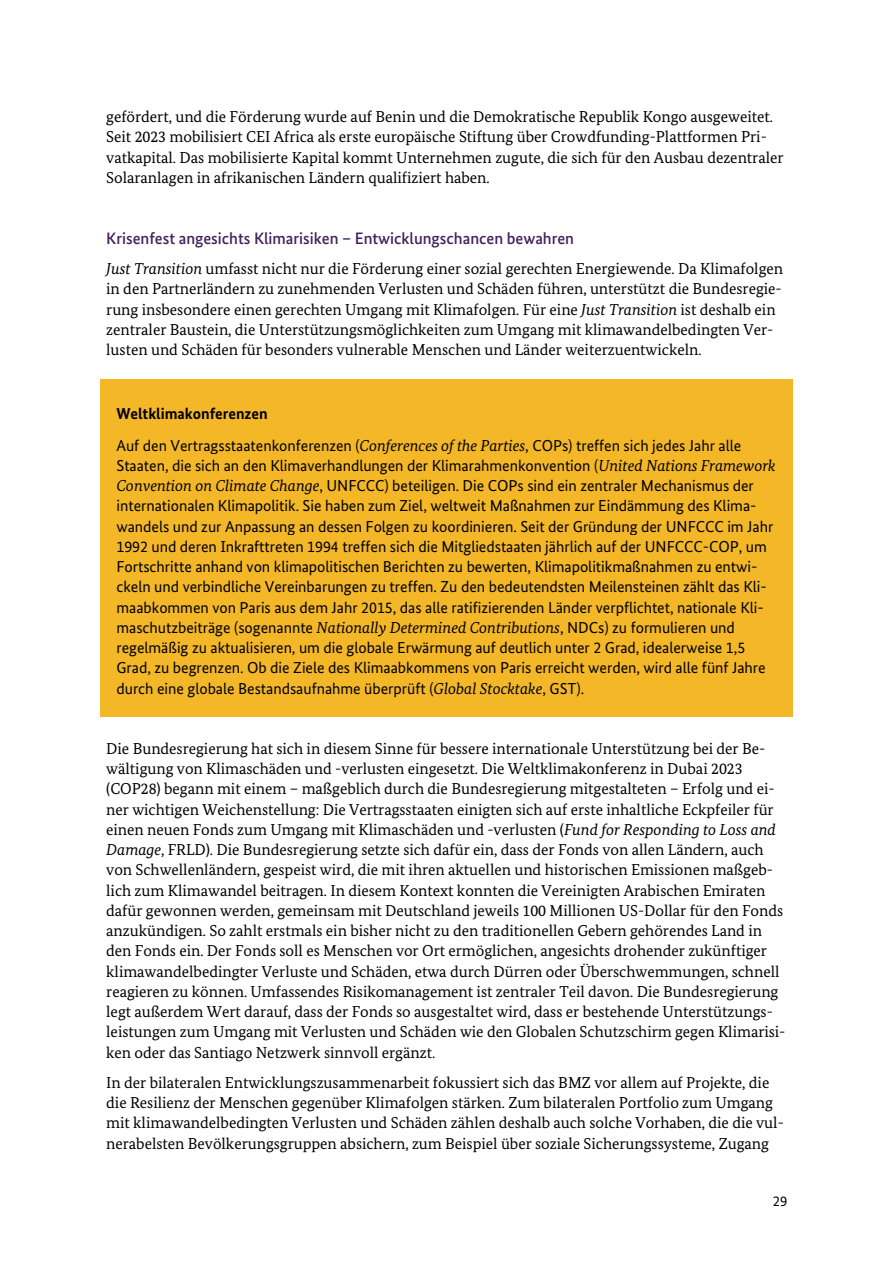
<style>
.page{position:relative;width:893px;height:1263px;background:#fff}
.page>*{position:absolute;margin:0;border:0;box-sizing:border-box;transform-origin:0 0}
.t1{font:500 16.5px "Bundes Sans";color:#42215b}
.t2{font:15.9px/20.2px "Bundes Serif";letter-spacing:-.005em;color:#000}
.t3{font:15.9px/20.2px "Bundes Sans";letter-spacing:-.005em;color:#000}
.t4{font:14.4px "Bundes Sans";color:#000}
.s1{font-style:italic}
.s2{font-weight:700}
.s3{font-family:"Bundes Serif";font-style:italic}
</style>
<div class="page">
<div style="left:110px;top:388px;width:673px;height:37px;background:#f4b727"></div>
<div style="left:101px;top:379px;width:9px;height:9px;background:#f4b727"></div>
<div style="left:110px;top:379px;width:673px;height:9px;background:#f4b727"></div>
<div style="left:783px;top:379px;width:9px;height:9px;background:#f4b727"></div>
<div style="left:101px;top:388px;width:9px;height:37px;background:#f4b727"></div>
<div style="left:783px;top:388px;width:9px;height:37px;background:#f4b727"></div>
<div style="left:110px;top:425px;width:673px;height:30px;background:#f4b727"></div>
<div style="left:101px;top:425px;width:9px;height:30px;background:#f4b727"></div>
<div style="left:783px;top:425px;width:9px;height:30px;background:#f4b727"></div>
<div style="left:110px;top:455px;width:673px;height:20px;background:#f4b727"></div>
<div style="left:101px;top:455px;width:9px;height:20px;background:#f4b727"></div>
<div style="left:783px;top:455px;width:9px;height:20px;background:#f4b727"></div>
<div style="left:110px;top:475px;width:673px;height:20px;background:#f4b727"></div>
<div style="left:101px;top:475px;width:9px;height:20px;background:#f4b727"></div>
<div style="left:783px;top:475px;width:9px;height:20px;background:#f4b727"></div>
<div style="left:110px;top:495px;width:673px;height:21px;background:#f4b727"></div>
<div style="left:101px;top:495px;width:9px;height:21px;background:#f4b727"></div>
<div style="left:783px;top:495px;width:9px;height:21px;background:#f4b727"></div>
<div style="left:110px;top:516px;width:673px;height:20px;background:#f4b727"></div>
<div style="left:101px;top:516px;width:9px;height:20px;background:#f4b727"></div>
<div style="left:783px;top:516px;width:9px;height:20px;background:#f4b727"></div>
<div style="left:110px;top:536px;width:673px;height:20px;background:#f4b727"></div>
<div style="left:101px;top:536px;width:9px;height:20px;background:#f4b727"></div>
<div style="left:783px;top:536px;width:9px;height:20px;background:#f4b727"></div>
<div style="left:110px;top:556px;width:673px;height:20px;background:#f4b727"></div>
<div style="left:101px;top:556px;width:9px;height:20px;background:#f4b727"></div>
<div style="left:783px;top:556px;width:9px;height:20px;background:#f4b727"></div>
<div style="left:110px;top:576px;width:673px;height:21px;background:#f4b727"></div>
<div style="left:101px;top:576px;width:9px;height:21px;background:#f4b727"></div>
<div style="left:783px;top:576px;width:9px;height:21px;background:#f4b727"></div>
<div style="left:110px;top:597px;width:673px;height:20px;background:#f4b727"></div>
<div style="left:101px;top:597px;width:9px;height:20px;background:#f4b727"></div>
<div style="left:783px;top:597px;width:9px;height:20px;background:#f4b727"></div>
<div style="left:110px;top:617px;width:673px;height:20px;background:#f4b727"></div>
<div style="left:101px;top:617px;width:9px;height:20px;background:#f4b727"></div>
<div style="left:783px;top:617px;width:9px;height:20px;background:#f4b727"></div>
<div style="left:110px;top:637px;width:673px;height:20px;background:#f4b727"></div>
<div style="left:101px;top:637px;width:9px;height:20px;background:#f4b727"></div>
<div style="left:783px;top:637px;width:9px;height:20px;background:#f4b727"></div>
<div style="left:110px;top:657px;width:673px;height:21px;background:#f4b727"></div>
<div style="left:101px;top:657px;width:9px;height:21px;background:#f4b727"></div>
<div style="left:783px;top:657px;width:9px;height:21px;background:#f4b727"></div>
<div style="left:110px;top:678px;width:673px;height:30px;background:#f4b727"></div>
<div style="left:101px;top:708px;width:9px;height:9px;background:#f4b727"></div>
<div style="left:110px;top:708px;width:673px;height:9px;background:#f4b727"></div>
<div style="left:783px;top:708px;width:9px;height:9px;background:#f4b727"></div>
<div style="left:101px;top:678px;width:9px;height:30px;background:#f4b727"></div>
<div style="left:783px;top:678px;width:9px;height:30px;background:#f4b727"></div>
<p class="t2" style="left:106px;top:108px;width:678px">gefördert, und die Förderung wurde auf Benin und die Demokratische Republik Kongo ausgeweitet.<br>Seit 2023 mobilisiert CEI Africa als erste europäische Stiftung über Crowdfunding-Plattformen Pri&shy;vatkapital. Das mobilisierte Kapital kommt Unternehmen zugute, die sich für den Ausbau dezentraler Solaranlagen in afrikanischen Ländern qualifiziert haben.</p>
<p class="t1" style="left:106px;top:231px;width:469px">Krisenfest angesichts Klimarisiken – Entwicklungschancen bewahren</p>
<p class="t2" style="left:106px;top:260px;width:678px"><span class="s1">Just Transition</span> umfasst nicht nur die Förderung einer sozial gerechten Energiewende. Da Klimafolgen in den Partnerländern zu zunehmenden Verlusten und Schäden führen, unterstützt die Bundesregie&shy;rung insbesondere einen gerechten Umgang mit Klimafolgen. Für eine <span class="s1">Just Transition</span> ist deshalb ein zentraler Baustein, die Unterstützungsmöglichkeiten zum Umgang mit klimawandelbedingten Ver&shy;lusten und Schäden für besonders vulnerable Menschen und Länder weiterzuentwickeln.</p>
<p class="t3" style="left:116px;top:399px;width:626px;line-height:31.7px"><span class="s2">Weltklimakonferenzen<br></span>Auf den Vertragsstaatenkonferenzen (<span class="s3">Conferences of the Parties</span>, COPs) treffen sich jedes Jahr alle</p>
<p class="t3" style="left:116px;top:457px;width:661px">Staaten, die sich an den Klimaverhandlungen der Klimarahmenkonvention (<span class="s3">United Nations Framework Convention on Climate Change</span>, UNFCCC) beteiligen. Die COPs sind ein zentraler Mechanismus der internationalen Klimapolitik. Sie haben zum Ziel, weltweit Maßnahmen zur Eindämmung des Klima&shy;wandels und zur Anpassung an dessen Folgen zu koordinieren. Seit der Gründung der UNFCCC im Jahr 1992 und deren Inkrafttreten 1994 treffen sich die Mitgliedstaaten jährlich auf der UNFCCC-COP, um Fortschritte anhand von klimapolitischen Berichten zu bewerten, Klimapolitikmaßnahmen zu entwi&shy;ckeln und verbindliche Vereinbarungen zu treffen. Zu den bedeutendsten Meilensteinen zählt das Kli&shy;maabkommen von Paris aus dem Jahr 2015, das alle ratifizierenden Länder verpflichtet, nationale Kli&shy;maschutzbeiträge (sogenannte <span class="s3">Nationally Determined Contributions</span>, NDCs) zu formulieren und regelmäßig zu aktualisieren, um die globale Erwärmung auf deutlich unter 2 Grad, idealerweise 1,5<br>Grad, zu begrenzen. Ob die Ziele des Klimaabkommens von Paris erreicht werden, wird alle fünf Jahre durch eine globale Bestandsaufnahme überprüft (<span class="s3">Global Stocktake</span>, GST).</p>
<p class="t2" style="left:106px;top:739px;width:680px">Die Bundesregierung hat sich in diesem Sinne für bessere internationale Unterstützung bei der Be&shy;wältigung von Klimaschäden und -verlusten eingesetzt. Die Weltklimakonferenz in Dubai 2023 (COP28) begann mit einem – maßgeblich durch die Bundesregierung mitgestalteten – Erfolg und ei&shy;ner wichtigen Weichenstellung: Die Vertragsstaaten einigten sich auf erste inhaltliche Eckpfeiler für einen neuen Fonds zum Umgang mit Klimaschäden und -verlusten (<span class="s1">Fund for Responding to Loss and Damage</span>, FRLD). Die Bundesregierung setzte sich dafür ein, dass der Fonds von allen Ländern, auch von Schwellenländern, gespeist wird, die mit ihren aktuellen und historischen Emissionen maßgeb&shy;lich zum Klimawandel beitragen. In diesem Kontext konnten die Vereinigten Arabischen Emiraten dafür gewonnen werden, gemeinsam mit Deutschland jeweils 100 Millionen US-Dollar für den Fonds anzukündigen. So zahlt erstmals ein bisher nicht zu den traditionellen Gebern gehörendes Land in den Fonds ein. Der Fonds soll es Menschen vor Ort ermöglichen, angesichts drohender zukünftiger klimawandelbedingter Verluste und Schäden, etwa durch Dürren oder Überschwemmungen, schnell reagieren zu können. Umfassendes Risikomanagement ist zentraler Teil davon. Die Bundesregierung legt außerdem Wert darauf, dass der Fonds so ausgestaltet wird, dass er bestehende Unterstützungs&shy;leistungen zum Umgang mit Verlusten und Schäden wie den Globalen Schutzschirm gegen Klimarisi&shy;ken oder das Santiago Netzwerk sinnvoll ergänzt.</p>
<p class="t2" style="left:106px;top:1074px;width:679px">In der bilateralen Entwicklungszusammenarbeit fokussiert sich das BMZ vor allem auf Projekte, die die Resilienz der Menschen gegenüber Klimafolgen stärken. Zum bilateralen Portfolio zum Umgang mit klimawandelbedingten Verlusten und Schäden zählen deshalb auch solche Vorhaben, die die vul&shy;nerabelsten Bevölkerungsgruppen absichern, zum Beispiel über soziale Sicherungssysteme, Zugang</p>
<p class="t4" style="left:773px;top:1195px;width:16px">29</p>
</div>
